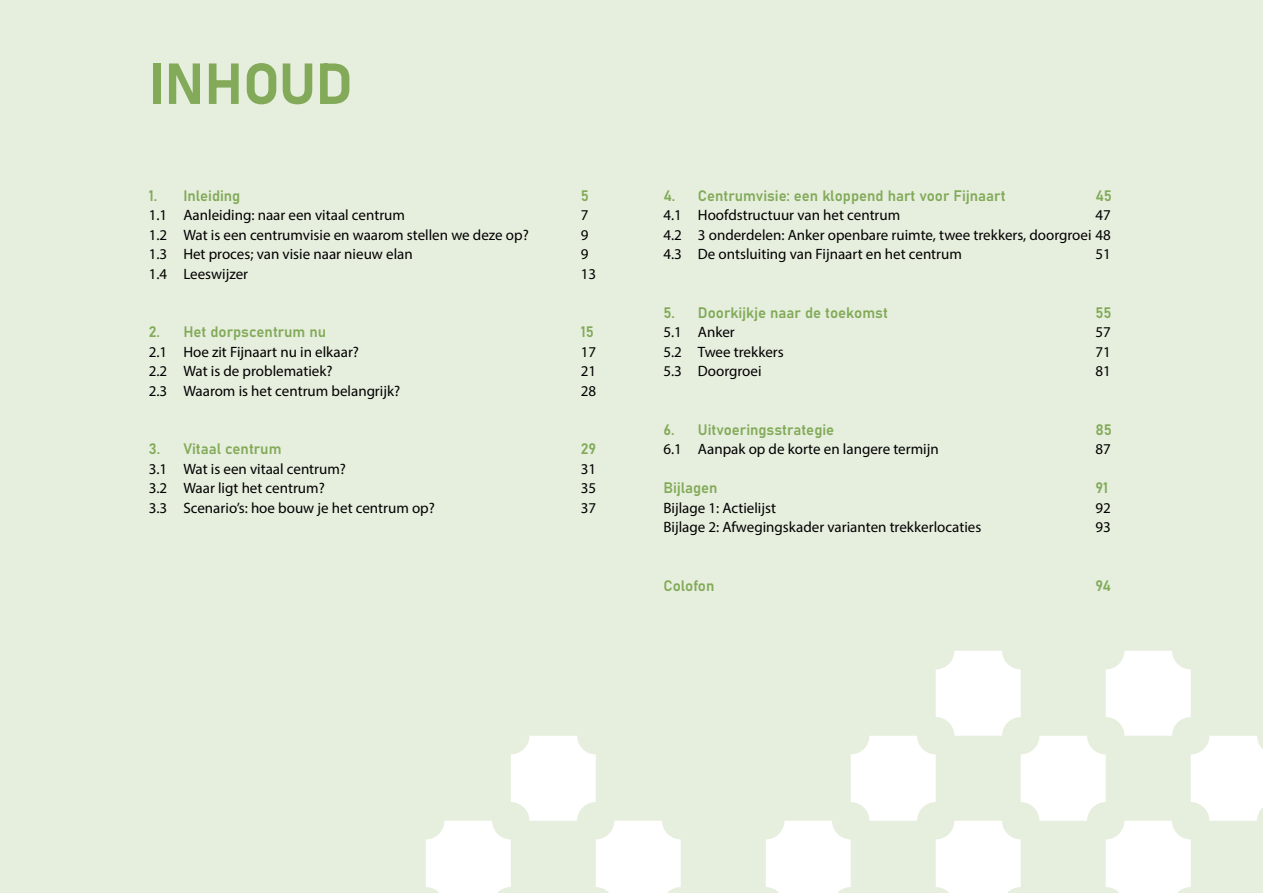
<style>
.page{position:relative;width:1263px;height:893px;background:#e6eede}
.page>*{position:absolute;margin:0;border:0;box-sizing:border-box;transform-origin:0 0}
.Titel_zwart{font:57px "Bahnschrift";color:#82aa58}
.body{font:15px "Myriad Pro";color:#000}
.body-2{font:15px "Bahnschrift";color:#82aa58}
</style>
<div class="page">
<svg style="left:766px;top:651px;width:497px;height:242px"></svg>
<svg style="left:426px;top:736px;width:255px;height:157px"></svg>
<p class="Titel_zwart" style="left:149px;top:41px;width:206px">INHOUD</p>
<p class="body-2" style="left:149px;top:184px;width:93px">1. Inleiding</p>
<p class="body-2" style="left:581px;top:184px;width:10px">5</p>
<p class="body" style="left:149px;top:206px;width:258px">1.1 Aanleiding: naar een vitaal centrum</p>
<p class="body" style="left:581px;top:206px;width:9px">7</p>
<p class="body" style="left:149px;top:226px;width:381px">1.2 Wat is een centrumvisie en waarom stellen we deze op?</p>
<p class="body" style="left:581px;top:226px;width:9px">9</p>
<p class="body" style="left:149px;top:245px;width:265px">1.3 Het proces; van visie naar nieuw elan</p>
<p class="body" style="left:581px;top:245px;width:9px">9</p>
<p class="body" style="left:149px;top:265px;width:101px">1.4 Leeswijzer</p>
<p class="body" style="left:581px;top:265px;width:17px">13</p>
<p class="body-2" style="left:149px;top:321px;width:179px">2. Het dorpscentrum nu</p>
<p class="body-2" style="left:581px;top:321px;width:15px">15</p>
<p class="body" style="left:149px;top:343px;width:212px">2.1 Hoe zit Fijnaart nu in elkaar?</p>
<p class="body" style="left:581px;top:343px;width:17px">17</p>
<p class="body" style="left:149px;top:362px;width:185px">2.2 Wat is de problematiek?</p>
<p class="body" style="left:581px;top:362px;width:17px">21</p>
<p class="body" style="left:149px;top:382px;width:253px">2.3 Waarom is het centrum belangrijk?</p>
<p class="body" style="left:581px;top:382px;width:17px">28</p>
<p class="body-2" style="left:149px;top:438px;width:134px">3. Vitaal centrum</p>
<p class="body-2" style="left:581px;top:438px;width:17px">29</p>
<p class="body" style="left:149px;top:460px;width:199px">3.1 Wat is een vitaal centrum?</p>
<p class="body" style="left:581px;top:460px;width:17px">31</p>
<p class="body" style="left:149px;top:479px;width:177px">3.2 Waar ligt het centrum?</p>
<p class="body" style="left:581px;top:479px;width:17px">35</p>
<p class="body" style="left:149px;top:499px;width:288px">3.3 Scenario’s: hoe bouw je het centrum op?</p>
<p class="body" style="left:581px;top:499px;width:17px">37</p>
<p class="body-2" style="left:663px;top:184px;width:344px">4. Centrumvisie: een kloppend hart voor Fijnaart</p>
<p class="body-2" style="left:1095px;top:184px;width:18px">45</p>
<p class="body" style="left:663px;top:206px;width:238px">4.1 Hoofdstructuur van het centrum</p>
<p class="body" style="left:1095px;top:206px;width:17px">47</p>
<p class="body" style="left:663px;top:226px;width:449px">4.2 3 onderdelen: Anker openbare ruimte, twee trekkers, doorgroei 48</p>
<p class="body" style="left:663px;top:245px;width:300px">4.3 De ontsluiting van Fijnaart en het centrum</p>
<p class="body" style="left:1095px;top:245px;width:17px">51</p>
<p class="body-2" style="left:663px;top:301px;width:226px">5. Doorkijkje naar de toekomst</p>
<p class="body-2" style="left:1095px;top:301px;width:18px">55</p>
<p class="body" style="left:663px;top:323px;width:73px">5.1 Anker</p>
<p class="body" style="left:1095px;top:323px;width:17px">57</p>
<p class="body" style="left:663px;top:343px;width:122px">5.2 Twee trekkers</p>
<p class="body" style="left:1095px;top:343px;width:17px">71</p>
<p class="body" style="left:663px;top:362px;width:100px">5.3 Doorgroei</p>
<p class="body" style="left:1095px;top:362px;width:17px">81</p>
<p class="body-2" style="left:663px;top:418px;width:172px">6. Uitvoeringsstrategie</p>
<p class="body-2" style="left:1095px;top:418px;width:18px">85</p>
<p class="body" style="left:663px;top:440px;width:277px">6.1 Aanpak op de korte en langere termijn</p>
<p class="body" style="left:1095px;top:440px;width:17px">87</p>
<p class="body-2" style="left:663px;top:477px;width:56px">Bijlagen</p>
<p class="body-2" style="left:1095px;top:477px;width:14px">91</p>
<p class="body" style="left:663px;top:499px;width:114px">Bijlage 1: Actielijst</p>
<p class="body" style="left:1095px;top:499px;width:17px">92</p>
<p class="body" style="left:663px;top:518px;width:319px">Bijlage 2: Afwegingskader varianten trekkerlocaties</p>
<p class="body" style="left:1095px;top:518px;width:17px">93</p>
<p class="body-2" style="left:663px;top:574px;width:53px">Colofon</p>
<p class="body-2" style="left:1095px;top:574px;width:17px">94</p>
</div>
